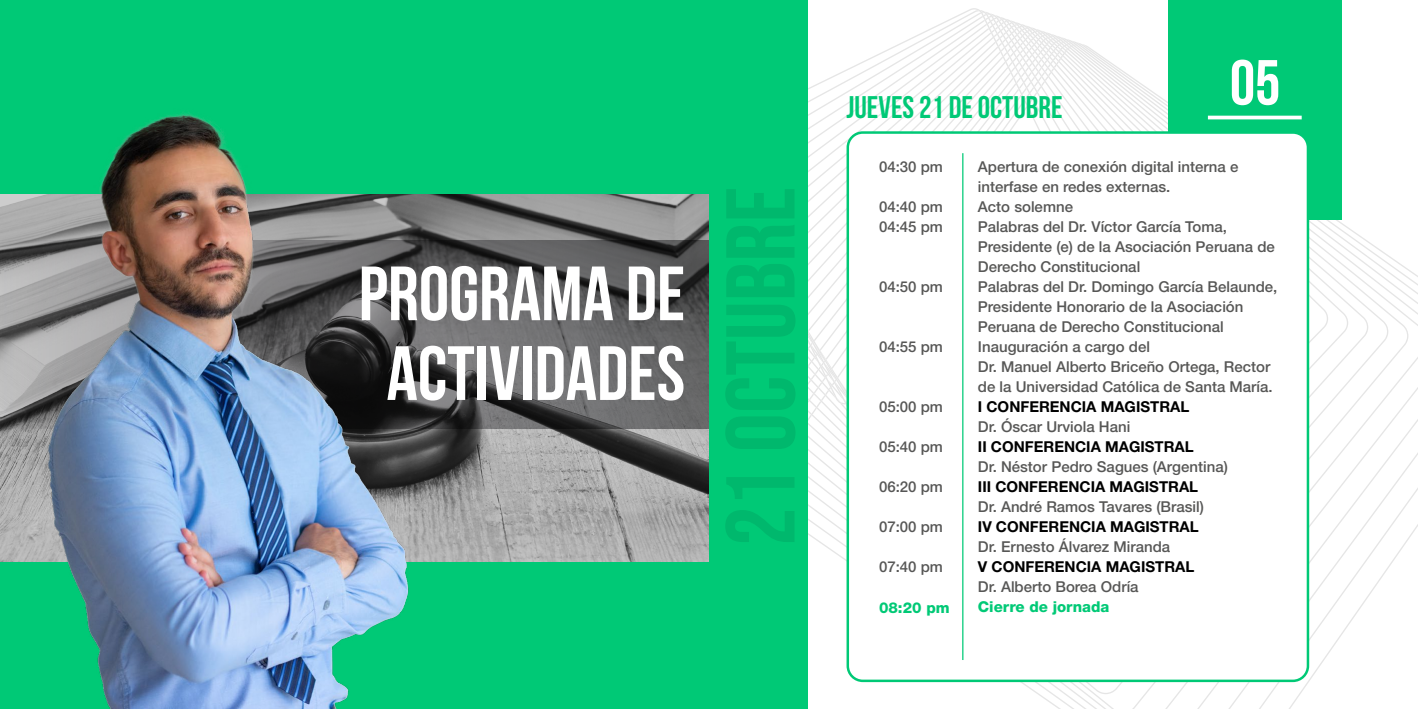
<style>
.page{position:relative;width:1418px;height:709px;background:#fff}
.page>*{position:absolute;margin:0;border:0;box-sizing:border-box;transform-origin:0 0}
.t1{font:700 76.62px/79.8px "Bebas Neue";color:#fff;text-align:center}
.t2{font:700 63.75px "Bebas Neue";color:#fff}
.t3{font:700 31.25px "Bebas Neue";color:#00c976}
.t4{font:500 15px/20px "Helvetica Neue LT Std";color:#575756}
.t5{font:700 15px "Helvetica Neue LT Std";color:#000}
.t6{font:800 15px "Helvetica Neue LT Std";color:#00c976}
</style>
<div class="page">
<svg style="left:807px;top:8px;width:301px;height:396px"></svg>
<div style="left:1168px;top:0;width:174px;height:220px;background:#00c976"></div>
<hr style="left:1208px;top:116px;width:93px;height:3px;background:#fff">
<div style="left:0;top:0;width:807px;height:709px;background:#00c976"></div>
<img style="left:0;top:195px;width:709px;height:367px">
<div style="left:848px;top:132px;width:460px;height:549px;background:#fff;border-radius:15px"></div>
<div style="left:846px;top:131px;width:463px;height:551px;border:2px solid #00c976;border-radius:15px"></div>
<hr style="left:962px;top:153px;width:1px;height:507px;background:#00c976">
<svg style="left:0;top:241px;width:709px;height:187px;background:#646465"></svg>
<img style="left:38px;top:112px;width:383px;height:597px">
<h1 class="t1" style="left:359px;top:253px;width:328px">PROGRAMA DE<br>ACTIVIDADES</h1>
<h3 class="t3" style="left:846px;top:91px;width:217px">JUEVES 21 DE OCTUBRE</h3>
<h2 class="t2" style="left:1229px;top:48px;width:52px">05</h2>
<p class="t4" style="left:879px;top:157px;width:65px">04:30 pm</p>
<p class="t4" style="left:879px;top:197px;width:65px">04:40 pm<br>04:45 pm</p>
<p class="t4" style="left:879px;top:277px;width:65px">04:50 pm</p>
<p class="t4" style="left:879px;top:337px;width:65px">04:55 pm</p>
<p class="t4" style="left:879px;top:397px;width:65px">05:00 pm</p>
<p class="t4" style="left:879px;top:437px;width:65px">05:40 pm</p>
<p class="t4" style="left:879px;top:477px;width:65px">06:20 pm</p>
<p class="t4" style="left:879px;top:517px;width:65px">07:00 pm</p>
<p class="t4" style="left:879px;top:557px;width:65px">07:40 pm</p>
<p class="t6" style="left:879px;top:598px;width:72px">08:20 pm</p>
<p class="t4" style="left:978px;top:157px;width:301px">Apertura de conexión digital interna e interfase en redes externas.<br>Acto solemne<br>Palabras del Dr. Víctor García Toma, Presidente (e) de la Asociación Peruana de Derecho Constitucional<br>Palabras del Dr. Domingo García Belaunde, Presidente Honorario de la Asociación Peruana de Derecho Constitucional Inauguración a cargo del<br>Dr. Manuel Alberto Briceño Ortega, Rector de la Universidad Católica de Santa María.</p>
<p class="t5" style="left:978px;top:398px;width:213px">I CONFERENCIA MAGISTRAL</p>
<p class="t4" style="left:978px;top:417px;width:154px">Dr. Óscar Urviola Hani</p>
<p class="t5" style="left:978px;top:438px;width:217px">II CONFERENCIA MAGISTRAL</p>
<p class="t4" style="left:978px;top:457px;width:251px">Dr. Néstor Pedro Sagues (Argentina)</p>
<p class="t5" style="left:978px;top:478px;width:222px">III CONFERENCIA MAGISTRAL</p>
<p class="t4" style="left:978px;top:497px;width:227px">Dr. André Ramos Tavares (Brasil)</p>
<p class="t5" style="left:978px;top:518px;width:222px">IV CONFERENCIA MAGISTRAL</p>
<p class="t4" style="left:978px;top:537px;width:194px">Dr. Ernesto Álvarez Miranda</p>
<p class="t5" style="left:978px;top:558px;width:218px">V CONFERENCIA MAGISTRAL</p>
<p class="t4" style="left:978px;top:577px;width:162px">Dr. Alberto Borea Odría</p>
<p class="t6" style="left:978px;top:598px;width:133px">Cierre de jornada</p>
</div>
